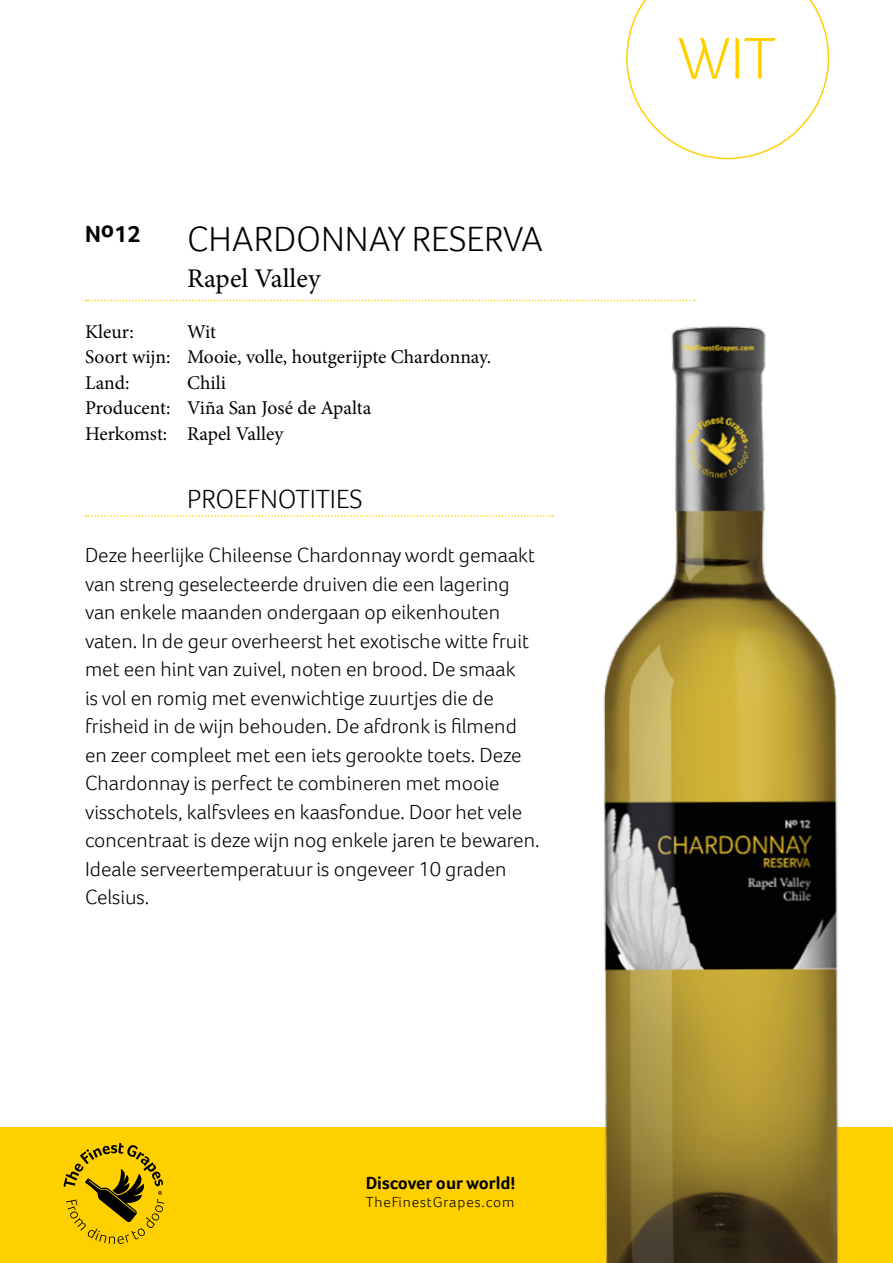
<style>
.page{position:relative;width:893px;height:1263px;background:#fff}
.page>*{position:absolute;margin:0;border:0;box-sizing:border-box;transform-origin:0 0}
.t1{font:300 60.6px "Foco Corp";color:#ffd000}
.t2{font:300 36px "Foco Corp";color:#000}
.t3{font:300 27px "Foco Corp";color:#000}
.t4{font:27px "Minion Pro";letter-spacing:.005em;color:#000}
.t5{font:700 24px "Foco Corp";color:#000}
.t6{font:300 21px/28.5px "Foco Corp";color:#000}
.t7{font:19.5px/25.5px "Minion Pro";color:#000}
.t8{font:700 18px "Foco Corp";color:#000}
.t9{font:300 15px "Foco Corp";letter-spacing:.06em;color:#000}
</style>
<div class="page">
<div style="left:0;top:1127px;width:893px;height:136px;background:#ffd000"></div>
<svg style="left:626px;top:0;width:203px;height:159px"></svg>
<svg style="left:64px;top:1143px;width:100px;height:101px"></svg>
<svg style="left:86px;top:515px;width:448px;height:2px"></svg>
<svg style="left:86px;top:300px;width:448px;height:1px"></svg>
<img style="left:534px;top:299px;width:305px;height:964px">
<p class="t5" style="left:85px;top:220px;width:57px">No12</p>
<h2 class="t2" style="left:187px;top:218px;width:357px">Chardonnay Reserva</h2>
<p class="t4" style="left:187px;top:260px;width:135px">Rapel Valley</p>
<p class="t7" style="left:85px;top:319px;width:51px">Kleur:</p>
<p class="t7" style="left:85px;top:319px;width:408px;text-indent:102px">Wit<br>Soort wijn: Mooie, volle, houtgerijpte Chardonnay.<br>Land:</p>
<p class="t7" style="left:85px;top:370px;width:288px;text-indent:102px">Chili<br>Producent: Viña San José de Apalta<br>Herkomst: Rapel Valley</p>
<p class="t3" style="left:187px;top:484px;width:177px">Proefnotities</p>
<p class="t6" style="left:85px;top:541px;width:456px">Deze heerlijke Chileense Chardonnay wordt gemaakt van streng geselecteerde druiven die een lagering van enkele maanden ondergaan op eikenhouten vaten. I n de geur overheerst het exotische witte fruit met een hint van zuivel, noten en brood. De smaak<br>is vol en romig met evenwichtige zuurtjes die de frisheid in de wijn behouden. De afdronk is filmend en zeer compleet met een iets gerookte toets. Deze Chardonnay is perfect te combineren met mooie visschotels, kalfsvlees en kaasfondue. Door het vele concentraat is deze wijn nog enkele jaren te bewaren.<br>I deale serveertemperatuur is ongeveer 10 graden Celsius.</p>
<p class="t8" style="left:366px;top:1173px;width:151px">Discover our world!</p>
<p class="t9" style="left:366px;top:1194px;width:150px">TheFinestGrapes.com</p>
<h1 class="t1" style="left:678px;top:23px;width:74px">WIT</h1>
</div>
